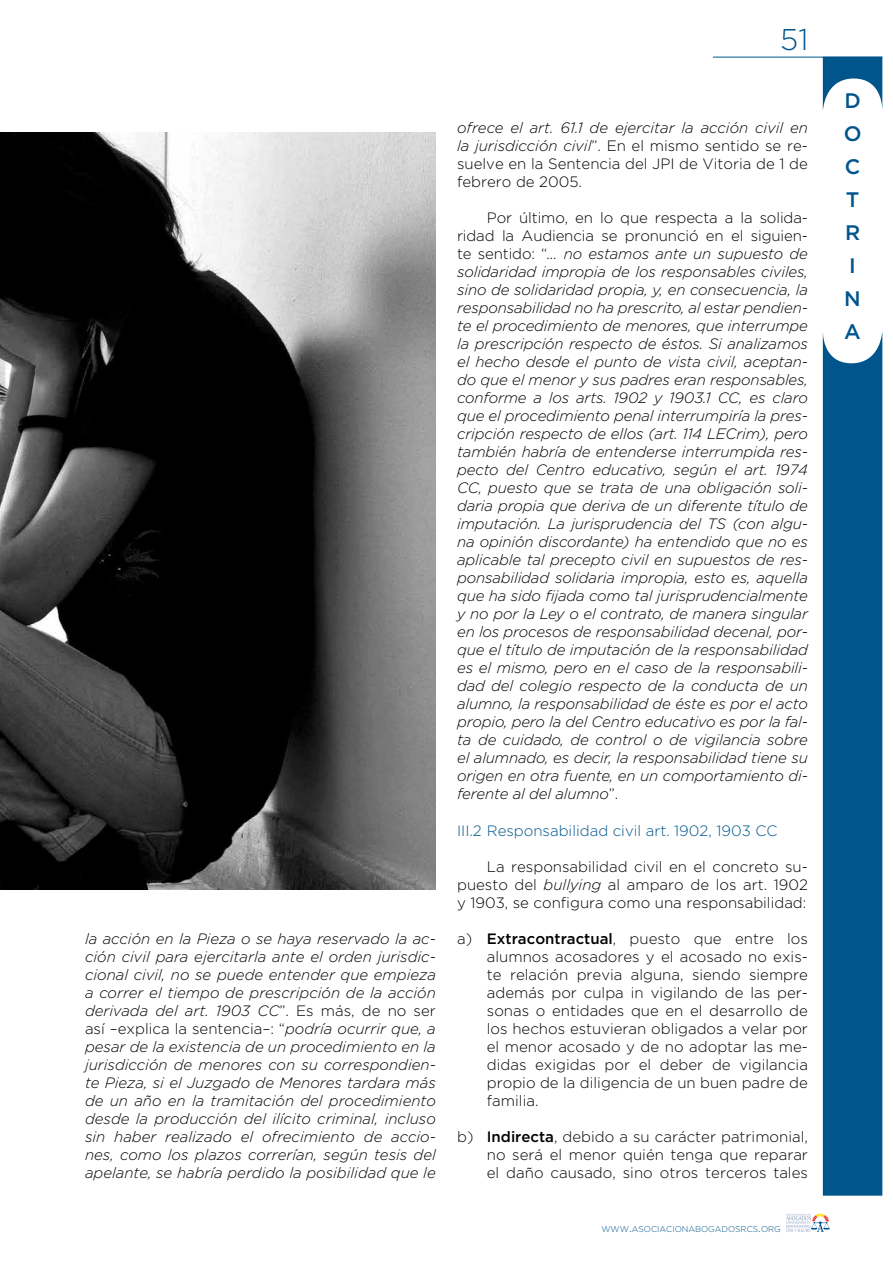
<style>
.page{position:relative;width:893px;height:1263px;background:#fff}
.page>*{position:absolute;margin:0;border:0;box-sizing:border-box;transform-origin:0 0}
.t1{font:300 30px "Gotham";color:#00558d}
.t2{font:500 21px/33px "Gotham";color:#00558d}
.t3{font:italic 300 15px/18px "Gotham";letter-spacing:-.01em;color:#000;text-align:justify}
.t4{font:300 15px/18px "Gotham";color:#000;text-align:justify}
.t5{font:300 15px "Gotham";color:#00558d}
.t6{font:300 8.4px "Gotham";color:#00558d}
.s1{font-style:normal}
.s2{font-style:italic}
.s3{font-weight:500}
.s4{font-size:12px}
</style>
<div class="page">
<hr style="left:713px;top:57px;width:169px;height:1px;background:#00558d">
<svg style="left:823px;top:57px;width:60px;height:52px"></svg>
<svg style="left:822px;top:332px;width:60px;height:864px;background:#3176a3"></svg>
<svg style="left:786px;top:1213px;width:44px;height:19px"></svg>
<img style="left:0;top:133px;width:436px;height:756px">
<h1 class="t1" style="left:780px;top:24px;width:30px">51</h1>
<p class="t3" style="left:85px;top:929px;width:352px">la acción en la Pieza o se haya reservado la ac&shy;ción civil para ejercitarla ante el orden jurisdic&shy;cional civil, no se puede entender que empieza a correr el tiempo de prescripción de la acción derivada del art. 1903 CC<span class="s1">”. Es más, de no ser así –explica la sentencia–: “</span>podría ocurrir que, a pesar de la existencia de un procedimiento en la jurisdicción de menores con su correspondien&shy;te Pieza, si el Juzgado de Menores tardara más de un año en la tramitación del procedimiento desde la producción del ilícito criminal, incluso sin haber realizado el ofrecimiento de accio&shy;nes, como los plazos correrían, según tesis del apelante, se habría perdido la posibilidad que le</p>
<p class="t4" style="left:457px;top:118px;width:352px"><span class="s2">ofrece el art. 61.1 de ejercitar la acción civil en la jurisdicción civil</span>”. En el mismo sentido se re&shy;suelve en la Sentencia del JPI de Vitoria de 1 de febrero de 2005.</p>
<p class="t3" style="left:457px;top:209px;width:352px;text-indent:30px"><span class="s1">Por último, en lo que respecta a la solida&shy;ridad la Audiencia se pronunció en el siguien&shy;te sentido: “</span>… no estamos ante un supuesto de solidaridad impropia de los responsables civiles, sino de solidaridad propia, y, en consecuencia, la responsabilidad no ha prescrito, al estar pendien&shy;te el procedimiento de menores, que interrumpe la prescripción respecto de éstos. Si analizamos el hecho desde el punto de vista civil, aceptan&shy;do que el menor y sus padres eran responsables, conforme a los arts. 1902 y 1903.1 CC, es claro que el procedimiento penal interrumpiría la pres&shy;cripción respecto de ellos (art. 114 LECrim), pero también habría de entenderse interrumpida res&shy;pecto del Centro educativo, según el art. 1974<br>CC, puesto que se trata de una obligación soli&shy;daria propia que deriva de un diferente título de imputación. La jurisprudencia del TS (con algu&shy;na opinión discordante) ha entendido que no es aplicable tal precepto civil en supuestos de res&shy;ponsabilidad solidaria impropia, esto es, aquella que ha sido fijada como tal jurisprudencialmente y no por la Ley o el contrato, de manera singular en los procesos de responsabilidad decenal, por&shy;que el título de imputación de la responsabilidad es el mismo, pero en el caso de la responsabili&shy;dad del colegio respecto de la conducta de un alumno, la responsabilidad de éste es por el acto propio, pero la del Centro educativo es por la fal&shy;ta de cuidado, de control o de vigilancia sobre el alumnado, es decir, la responsabilidad tiene su origen en otra fuente, en un comportamiento di&shy;ferente al del alumno<span class="s1">”.</span></p>
<p class="t5" style="left:457px;top:822px;width:322px">III.2 Responsabilidad civil art. 1902, 1903 CC</p>
<p class="t4" style="left:457px;top:857px;width:352px;text-indent:30px">La responsabilidad civil en el concreto su&shy;puesto del <span class="s2">bullying</span> al amparo de los art. 1902 y 1903, se configura como una responsabilidad:</p>
<p class="t4" style="left:487px;top:929px;width:323px;text-indent:-30px">a) <span class="s3">Extracontractual</span>, puesto que entre los alumnos acosadores y el acosado no exis&shy;te relación previa alguna, siendo siempre además por culpa in vigilando de las per&shy;sonas o entidades que en el desarrollo de los hechos estuvieran obligados a velar por el menor acosado y de no adoptar las me&shy;didas exigidas por el deber de vigilancia propio de la diligencia de un buen padre de familia.</p>
<p class="t4" style="left:487px;top:1127px;width:323px;text-indent:-30px">b) <span class="s3">Indirecta</span>, debido a su carácter patrimonial, no será el menor quién tenga que reparar el daño causado, sino otros terceros tales</p>
<p class="t6" style="left:601px;top:1224px;width:181px">WWW<span class="s4">.</span>ASOCIACIONABOGADOSRCS<span class="s4">.</span>ORG</p>
<h2 class="t2" style="left:844px;top:84px;width:19px">D<br>O<br>C<br>T<br>R<br>I<br>N<br>A</h2>
</div>
